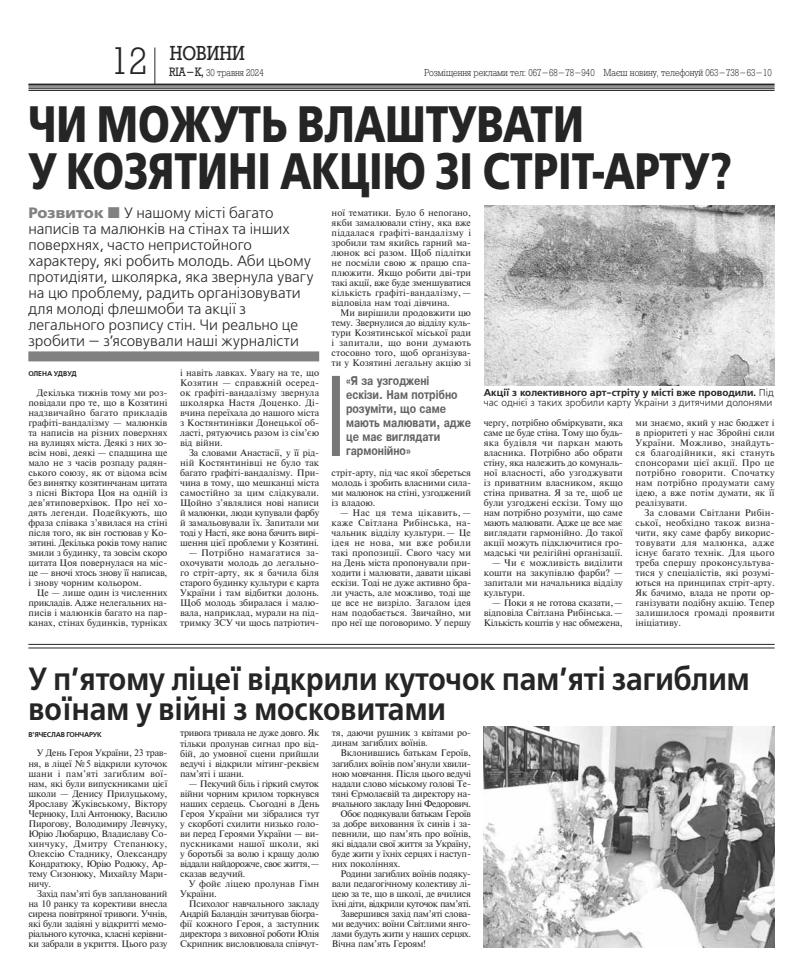
<style>
.page{position:relative;width:803px;height:976px;background:#fff}
.page>*{position:absolute;margin:0;border:0;box-sizing:border-box;transform-origin:0 0}
.t1{font:700 51px/47px "Free Set C";color:#252525;scale:.8 1}
.t2{font:300 38px "Rodeo";color:#252525}
.t3{font:600 32px/30px "Free Set C";color:#252525;scale:.9 1}
.t4{font:20px "Rodeo";color:#252525;scale:.9 1}
.t5{font:300 15px/16px "Free Set C";color:#252525}
.t6{font:700 15px "Free Set C";color:#818181}
.t7{font:700 12px/14px "Pragmatica";color:#646464;scale:.8 1}
.t8{font:300 10px/10px "Free Set C";color:#252525}
.t9{font:300 10px "Rodeo";color:#252525;scale:.9 1}
.t10{font:9px/10px "Newton C";letter-spacing:-.02em;color:#252525;text-align:justify}
.t11{font:9px "Newton C";letter-spacing:-.045em;color:#252525}
.t12{font:9px/10px "Newton C";color:#252525}
.t13{font:600 7px "Free Set C";letter-spacing:-.02em;color:#252525}
.t14{font:600 7px "Free Set C";color:#252525}
.s1{font-weight:400;font-size:12px}
.s2{font-weight:600}
</style>
<div class="page">
<hr style="left:28px;top:87px;width:746px;height:1px;background:#252525">
<hr style="left:28px;top:90px;width:746px;height:1px;background:#252525">
<hr style="left:28px;top:88px;width:746px;height:1px;background:#252525">
<hr style="left:28px;top:84px;width:746px;height:2px;background:#252525">
<hr style="left:155px;top:47px;width:1px;height:37px;background:#252525">
<div style="left:28px;top:351px;width:291px;height:10px;background:#818181"></div>
<img style="left:484px;top:205px;width:290px;height:181px">
<div style="left:332px;top:376px;width:8px;height:80px;background:#777"></div>
<hr style="left:28px;top:644px;width:746px;height:1px;background:#252525">
<hr style="left:28px;top:647px;width:746px;height:1px;background:#252525">
<img style="left:483px;top:726px;width:291px;height:221px">
<h2 class="t2" style="left:111px;top:41px;width:38px">12</h2>
<h3 class="t4" style="left:170px;top:42px;width:85px">новини</h3>
<p class="t9" style="left:169px;top:67px;width:106px"><span class="s1">RIA-К,</span> 30 травня 2024</p>
<p class="t9" style="left:424px;top:67px;width:388px">Розміщення реклами тел: 067-68-78-940 Маєш новину, телефонуй 063-738-63-10</p>
<h1 class="t1" style="left:28px;top:100px;width:880px">Чи можуть влаштувати<br>у Козятині акцію зі стріт-арту?</h1>
<p class="t10" style="left:331px;top:207px;width:141px">ної тематики. Було б непогано, якби замалювали стіну, яка вже піддалася графіті-вандалізму і зробили там якийсь гарний ма&shy;люнок всі разом. Щоб підлітки не посміли свою ж працю спа&shy;плюжити. Якщо робити дві-три такі акції, вже буде зменшуватися кількість графіті-вандалізму,— відповіла нам тоді дівчина.</p>
<p class="t10" style="left:331px;top:307px;width:141px;text-indent:9px">Ми вирішили продовжити цю тему. Звернулися до відділу куль&shy;тури Козятинської міської ради і запитали, що вони думають стосовно того, щоб організува&shy;ти у Козятині легальну акцію зі</p>
<p class="t5" style="left:28px;top:205px;width:287px;text-indent:96px">У нашому місті багато написів та малюнків на стінах та інших поверхнях, часто непристойного характеру, які робить молодь. Аби цьому протидіяти, школярка, яка звернула увагу на цю проблему, радить організовувати для молоді флешмоби та акції з легального розпису стін. Чи реально це зробити — з’ясовували наші журналісти</p>
<h3 class="t6" style="left:28px;top:204px;width:77px">Розвиток</h3>
<p class="t10" style="left:180px;top:367px;width:140px">і навіть лавках. Увагу на те, що Козятин — справжній осеред&shy;ок графіті-вандалізму звернула школярка Настя Доценко. Ді&shy;вчина переїхала до нашого міста з Костянтинівки Донецької об&shy;ласті, рятуючись разом із сім’єю від війни.</p>
<p class="t10" style="left:180px;top:447px;width:140px;text-indent:9px">За словами Анастасії, у її рід&shy;ній Костянтинівці не було так багато графіті-вандалізму. При&shy;чина в тому, що мешканці міста самостійно за цим слідкували.<br>Щойно з’являлися нові написи й малюнки, люди купували фарбу й замальовували їх. Запитали ми тоді у Насті, яке вона бачить вирі&shy;шення цієї проблеми у Козятині.</p>
<p class="t10" style="left:180px;top:548px;width:140px;text-indent:9px">— Потрібно намагатися за&shy;охочувати молодь до легально&shy;го стріт-арту, як я бачила біля старого будинку культури є карта України і там відбитки долонь.<br>Щоб молодь збиралася і малю&shy;вала, наприклад, мурали на під&shy;тримку ЗСУ чи щось патріотич-</p>
<p class="t14" style="left:28px;top:369px;width:50px">Олена Удвуд</p>
<p class="t10" style="left:28px;top:387px;width:140px;text-indent:9px">Декілька тижнів тому ми роз&shy;повідали про те, що в Козятині надзвичайно багато прикладів графіті-вандалізму — малюнків та написів на різних поверхнях на вулицях міста. Деякі з них зо&shy;всім нові, деякі — спадщина ще мало не з часів розпаду радян&shy;ського союзу, як от відома всім без винятку козятинчанам цитата з пісні Віктора Цоя на одній із дев’ятиповерхівок. Про неї хо&shy;дять легенди. Подейкують, що фраза співака з’явилася на стіні після того, як він гостював у Ко&shy;зятині. Декілька років тому напис змили з будинку, та зовсім скоро цитата Цоя повернулася на міс&shy;це — вночі хтось знову її написав, і знову чорним кольором.</p>
<p class="t10" style="left:28px;top:587px;width:140px;text-indent:9px">Це — лише один із численних прикладів. Адже нелегальних на&shy;писів і малюнків багато на пар&shy;канах, стінах будинків, турніках</p>
<h3 class="t7" style="left:346px;top:373px;width:157px">«Я за узгоджені<br>ескізи. Нам потрібно розуміти, що саме мають малювати, адже це має виглядати гармонійно»</h3>
<p class="t8" style="left:483px;top:388px;width:291px"><span class="s2">Акції з колективного арт-стріту у місті вже проводили.</span> Під час однієї з таких зробили карту України з дитячими долонями</p>
<p class="t10" style="left:483px;top:417px;width:140px">чергу, потрібно обміркувати, яка саме це буде стіна. Тому що будь&shy;яка будівля чи паркан мають власника. Потрібно або обрати стіну, яка належить до комуналь&shy;ної власності, або узгоджувати із приватним власником, якщо стіна приватна. Я за те, щоб це були узгоджені ескізи. Тому що нам потрібно розуміти, що саме мають малювати. Адже це все має виглядати гармонійно. До такої акції можуть підключитися гро&shy;мадські чи релігійні організації.</p>
<p class="t10" style="left:483px;top:557px;width:140px;text-indent:9px">— Чи є можливість виділити кошти на закупівлю фарби? — запитали ми начальника відділу культури.</p>
<p class="t10" style="left:483px;top:598px;width:140px;text-indent:8px">— Поки я не готова сказати,— відповіла Світлана Рибінська.— Кількість коштів у нас обмежена,</p>
<p class="t10" style="left:635px;top:417px;width:140px">ми знаємо, який у нас бюджет і в пріоритеті у нас Збройні сили України. Можливо, знайдуть&shy;ся благодійники, які стануть спонсорами цієї акції. Про це потрібно говорити. Спочатку нам потрібно продумати саму ідею, а вже потім думати, як її реалізувати.</p>
<p class="t10" style="left:635px;top:507px;width:140px;text-indent:9px">За словами Світлани Рибін&shy;ської, необхідно також визна&shy;чити, яку саме фарбу викорис&shy;товувати для малюнка, адже існує багато технік. Для цього треба спершу проконсультува&shy;тися у спеціалістів, які розумі&shy;ються на принципах стріт-арту.<br>Як бачимо, влада не проти ор&shy;ганізувати подібну акцію. Тепер залишилося громаді проявити ініціативу.</p>
<p class="t10" style="left:331px;top:467px;width:141px">стріт-арту, під час якої збереться молодь і зробить власними сила&shy;ми малюнок на стіні, узгоджений із владою.</p>
<p class="t10" style="left:331px;top:507px;width:141px;text-indent:9px">— Нас ця тема цікавить, — каже Світлана Рибінська, на&shy;чальник відділу культури.— Це ідея не нова, ми вже робили такі пропозиції. Свого часу ми на День міста пропонували при&shy;ходити і малювати, давати цікаві ескізи. Тоді не дуже активно бра&shy;ли участь, але можливо, тоді ще це все не визріло. Загалом ідея нам подобається. Звичайно, ми про неї ще поговоримо. У першу</p>
<h3 class="t3" style="left:28px;top:664px;width:802px">У п’ятому ліцеї відкрили куточок пам’яті загиблим воїнам у війні з московитами</h3>
<p class="t10" style="left:332px;top:728px;width:140px">тя, даючи рушник з квітами ро&shy;динам загиблих воїнів.</p>
<p class="t10" style="left:340px;top:748px;width:132px">Вклонившись батькам Героїв,</p>
<p class="t10" style="left:332px;top:758px;width:140px">загиблих воїнів пом’янули хвили-</p>
<p class="t10" style="left:332px;top:768px;width:140px">ною мовчання. Після цього ведучі</p>
<p class="t10" style="left:332px;top:778px;width:140px">надали слово міському голові Те-</p>
<p class="t10" style="left:332px;top:788px;width:140px">тяні Єрмолаєвій та директору на-</p>
<p class="t11" style="left:332px;top:797px;width:141px">вчального закладу Інні Федорович.</p>
<p class="t11" style="left:340px;top:807px;width:132px">Обоє подякували батькам Героїв</p>
<p class="t10" style="left:332px;top:818px;width:140px">за добре виховання їх синів і за-</p>
<p class="t10" style="left:332px;top:828px;width:140px">певнили, що пам’ять про воїнів,</p>
<p class="t10" style="left:332px;top:838px;width:140px">які віддали свої життя за Україну,</p>
<p class="t10" style="left:332px;top:848px;width:140px">буде жити у їхніх серцях і наступ-</p>
<p class="t10" style="left:332px;top:858px;width:70px">них поколіннях.</p>
<p class="t10" style="left:340px;top:868px;width:132px">Родини загиблих воїнів подяку-</p>
<p class="t10" style="left:332px;top:878px;width:140px">вали педагогічному колективу лі-</p>
<p class="t10" style="left:332px;top:888px;width:140px">цею за те, що в школі, де вчилися</p>
<p class="t11" style="left:332px;top:897px;width:140px">їхні діти, відкрили куточок пам’яті.</p>
<p class="t10" style="left:340px;top:908px;width:132px">Завершився захід пам’яті слова-</p>
<p class="t10" style="left:332px;top:918px;width:140px">ми ведучих: воїни Світлими янго-</p>
<p class="t10" style="left:332px;top:928px;width:140px">лами будуть жити у наших серцях.</p>
<p class="t10" style="left:332px;top:938px;width:95px">Вічна пам’ять Героям!</p>
<p class="t10" style="left:180px;top:728px;width:140px">тривога тривала не дуже довго. Як тільки пролунав сигнал про від&shy;бій, до умовної сцени прийшли ведучі і відкрили мітинг-реквієм пам’яті і шани.</p>
<p class="t10" style="left:180px;top:778px;width:140px;text-indent:9px">— Пекучий біль і гіркий смуток війни чорним крилом торкнувся наших сердець. Сьогодні в День Героя України ми зібралися тут у скорботі схилити низько голо&shy;ви перед Героями України — ви&shy;пускниками нашої школи, які у боротьбі за волю і кращу долю віддали найдорожче, своє життя,— сказав ведучий.</p>
<p class="t12" style="left:180px;top:878px;width:140px;text-indent:9px">У фойє ліцею пролунав Гімн<br>України.</p>
<p class="t10" style="left:180px;top:898px;width:140px;text-indent:9px">Психолог навчального закладу Андрій Баландін зачитував біогра&shy;фії кожного Героя, а заступник директора з виховної роботи Юлія Скрипник висловлювала співчут-</p>
<p class="t13" style="left:28px;top:730px;width:70px">В’ячеслав Гончарук</p>
<p class="t10" style="left:28px;top:748px;width:140px;text-indent:9px">У День Героя України, 23 трав&shy;ня, в ліцеї №5 відкрили куточок шани і пам’яті загиблим вої&shy;нам, які були випускниками цієї школи — Денису Прилуцькому, Ярославу Жуківському, Віктору Чернюку, Іллі Антонюку, Василю Пирогову, Володимиру Левчуку, Юрію Любарцю, Владиславу Со&shy;хинчуку, Дмитру Степанюку, Олексію Стаднику, Олександру Кондратюку, Юрію Родюку, Ар&shy;тему Сизонюку, Михайлу Мари&shy;ничу.</p>
<p class="t10" style="left:28px;top:888px;width:140px;text-indent:9px">Захід пам’яті був запланований на 10 ранку та корективи внесла сирена повітряної тривоги. Учнів, які були задіяні у відкритті мемо&shy;ріального куточка, класні керівни&shy;ки забрали в укриття. Цього разу</p>
</div>
